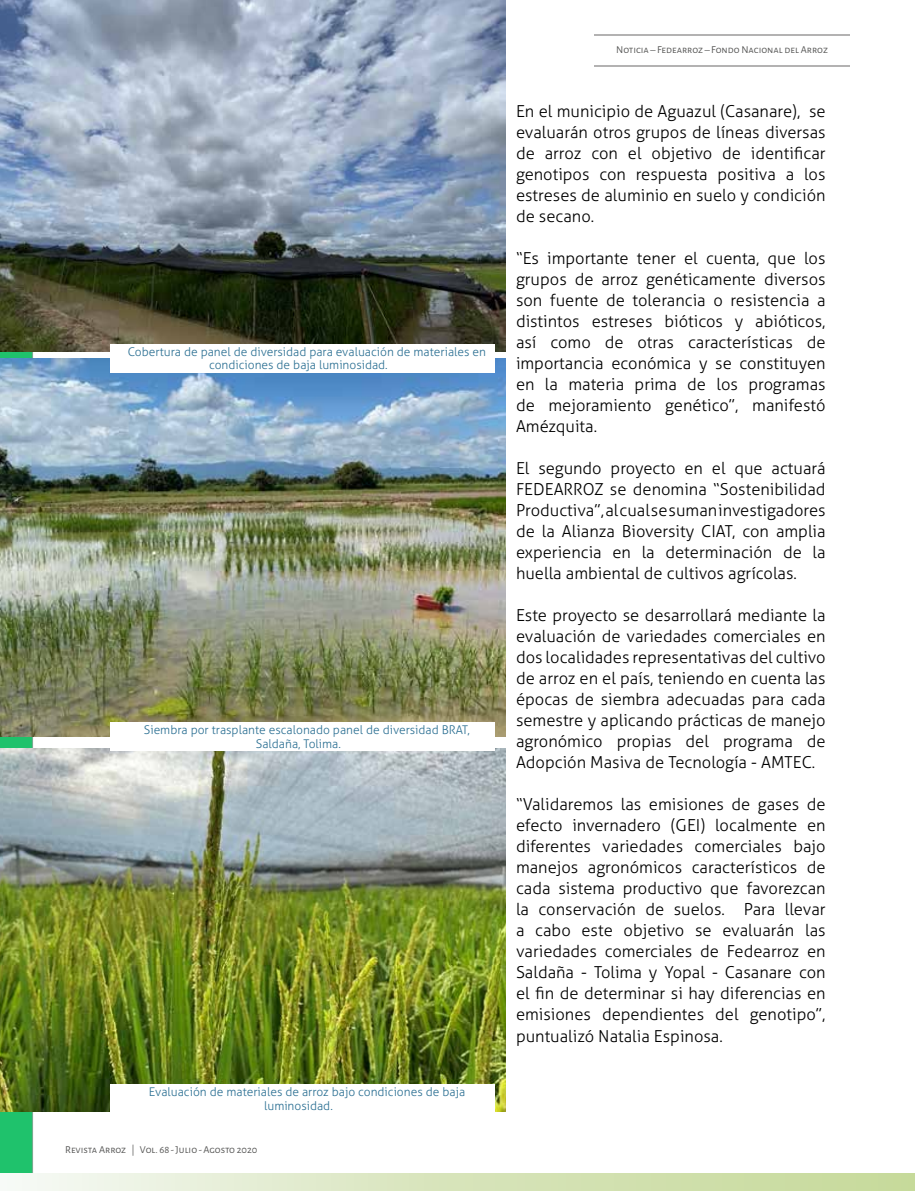
<style>
.page{position:relative;width:915px;height:1191px;background:#fff}
.page>*{position:absolute;margin:0;border:0;box-sizing:border-box;transform-origin:0 0}
.t1{font:300 16.5px/21px "Aller";color:#000;text-align:justify}
.t2{font:300 12px/13.5px "Aller";color:#2c7093}
.t3{font:10.5px "Alegreya Sans SC";color:#575756}
</style>
<div class="page">
<img style="left:0;top:0;width:914px;height:1174px">
<div style="left:0;top:1174px;width:914px;height:17px;background:linear-gradient(to right,#f3f7f0,#c3d793)"></div>
<svg style="left:914px;top:1174px;width:1px;height:17px"></svg>
<hr style="left:594px;top:65px;width:255px;height:2px;background:#b3b2b2">
<hr style="left:594px;top:34px;width:255px;height:2px;background:#b3b2b2">
<img style="left:0;top:358px;width:505px;height:378px">
<img style="left:0;top:0;width:505px;height:352px">
<img style="left:0;top:748px;width:505px;height:363px">
<div style="left:111px;top:344px;width:383px;height:28px;background:#fff"></div>
<div style="left:111px;top:722px;width:383px;height:29px;background:#fff"></div>
<div style="left:111px;top:1084px;width:383px;height:28px;background:#fff"></div>
<p class="t2" style="left:209px;top:345px;width:278px;text-indent:-81px">Cobertura de panel de diversidad para evaluación de materiales en condiciones de baja luminosidad.</p>
<p class="t2" style="left:256px;top:723px;width:215px;text-indent:-112px">Siembra por trasplante escalonado panel de diversidad BRAT,<br>Saldaña, Tolima.</p>
<p class="t2" style="left:264px;top:1085px;width:202px;text-indent:-115px">Evaluación de materiales de arroz bajo condiciones de baja luminosidad.</p>
<p class="t3" style="left:65px;top:1142px;width:194px">Revista Arroz | Vol. 68 - Julio - Agosto 2020</p>
<p class="t3" style="left:616px;top:43px;width:213px">Noticia – Fedearroz – Fondo Nacional del Arroz</p>
<p class="t1" style="left:516px;top:101px;width:311px">En el municipio de Aguazul (Casanare), se evaluarán otros grupos de líneas diversas de arroz con el objetivo de identificar genotipos con respuesta positiva a los estreses de aluminio en suelo y condición de secano.</p>
<p class="t1" style="left:516px;top:248px;width:311px">“Es importante tener el cuenta, que los grupos de arroz genéticamente diversos son fuente de tolerancia o resistencia a distintos estreses bióticos y abióticos, así como de otras características de importancia económica y se constituyen en la materia prima de los programas de mejoramiento genético”, manifestó Amézquita.</p>
<p class="t1" style="left:516px;top:458px;width:311px">El segundo proyecto en el que actuará FEDEARROZ se denomina “Sostenibilidad Productiva”, al cual se suman investigadores de la Alianza Bioversity CIAT, con amplia experiencia en la determinación de la huella ambiental de cultivos agrícolas.</p>
<p class="t1" style="left:516px;top:605px;width:311px">Este proyecto se desarrollará mediante la evaluación de variedades comerciales en dos localidades representativas del cultivo de arroz en el país, teniendo en cuenta las épocas de siembra adecuadas para cada semestre y aplicando prácticas de manejo agronómico propias del programa de Adopción Masiva de Tecnología - AMTEC.</p>
<p class="t1" style="left:516px;top:794px;width:311px">“Validaremos las emisiones de gases de efecto invernadero (GEI) localmente en diferentes variedades comerciales bajo manejos agronómicos característicos de cada sistema productivo que favorezcan la conservación de suelos. Para llevar a cabo este objetivo se evaluarán las variedades comerciales de Fedearroz en Saldaña - Tolima y Yopal - Casanare con el fin de determinar si hay diferencias en emisiones dependientes del genotipo”, puntualizó Natalia Espinosa.</p>
</div>
